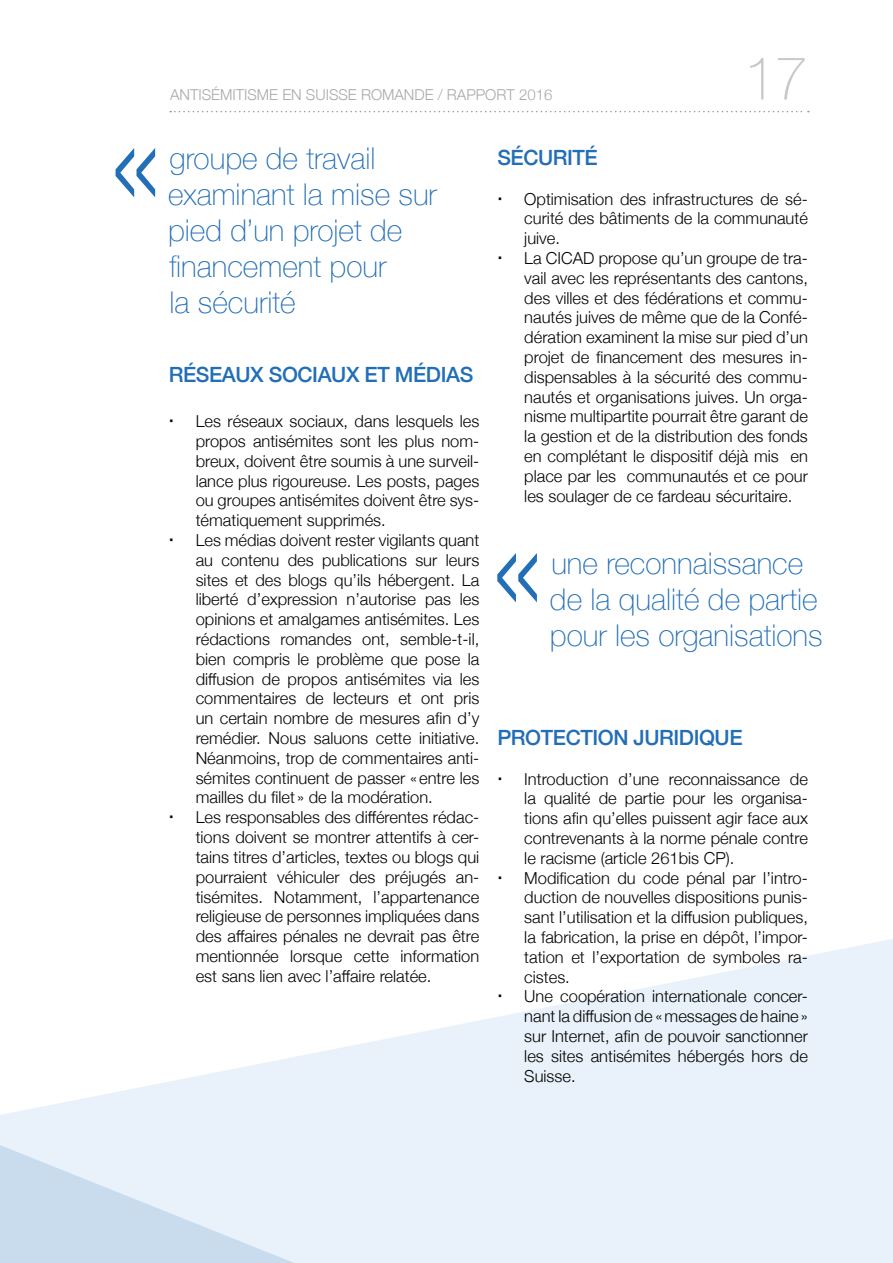
<style>
.page{position:relative;width:893px;height:1263px;background:#fff}
.page>*{position:absolute;margin:0;border:0;box-sizing:border-box;transform-origin:0 0}
.t1{font:100 163.5px "Helvetica Neue";color:#226eb7}
.t2{font:100 60px "Helvetica Neue";color:#c7c8ca}
.t3{font:100 30px/36px "Helvetica Neue";color:#226eb7}
.t4{font:500 21px "Helvetica Neue";letter-spacing:-.02em;color:#226eb7}
.t5{font:300 16.5px/19.8px "Helvetica Neue";color:#040503}
.t6{font:300 15px "Helvetica Neue";color:#a8a9ad}
</style>
<div class="page">
<svg style="left:170px;top:111px;width:639px;height:1px"></svg>
<svg style="left:0;top:939px;width:893px;height:324px;fill:#e9f2fa"></svg>
<svg style="left:499px;top:995px;width:20px;height:8px"></svg>
<p class="t6" style="left:170px;top:82px;width:326px">antisémitisme en Suisse romande / RAPPORT</p>
<p class="t6" style="left:519px;top:82px;width:35px">2016</p>
<h2 class="t2" style="left:744px;top:33px;width:66px">17</h2>
<h1 class="t1" style="left:105px;top:35px;width:65px">«</h1>
<h3 class="t3" style="left:168px;top:139px;width:270px">groupe de travail examinant la mise sur pied d’un projet de financement pour<br>la sécurité</h3>
<p class="t4" style="left:169px;top:358px;width:306px">RÉSEAUX SOC IAUX ET MÉDIAS</p>
<p class="t5" style="left:196px;top:410px;width:285px">Les réseaux sociaux, dans lesquels les propos antisémites sont les plus nom&shy;breux, doivent être soumis à une surveil&shy;lance plus rigoureuse. Les posts, pages ou groupes antisémites doivent être sys&shy;tématiquement supprimés.<br>Les médias doivent rester vigilants quant au contenu des publications sur leurs sites et des blogs qu’ils hébergent. La liberté d’expression n’autorise pas les opinions et amalgames antisémites. Les rédactions romandes ont, semble-t-il, bien compris le problème que pose la diffusion de propos antisémites via les commentaires de lecteurs et ont pris un certain nombre de mesures afin d’y remédier. Nous saluons cette initiative.<br>Néanmoins, trop de commentaires anti&shy;sémites continuent de passer «entre les mailles du filet » de la modération.<br>Les responsables des différentes rédac&shy;tions doivent se montrer attentifs à cer&shy;tains titres d’articles, textes ou blogs qui pourraient véhiculer des préjugés an&shy;tisémites. Notamment, l’appartenance religieuse de personnes impliquées dans des affaires pénales ne devrait pas être mentionnée lorsque cette information est sans lien avec l’affaire relatée.</p>
<p class="t4" style="left:497px;top:141px;width:102px">SÉCURITÉ</p>
<p class="t5" style="left:524px;top:188px;width:285px">Optimisation des infrastructures de sé&shy;curité des bâtiments de la communauté juive.<br>La CICAD propose qu’un groupe de tra&shy;vail avec les représentants des cantons, des villes et des fédérations et commu&shy;nautés juives de même que de la Confé&shy;dération examinent la mise sur pied d’un projet de financement des mesures in&shy;dispensables à la sécurité des commu&shy;nautés et organisations juives. Un orga&shy;nisme multipartite pourrait être garant de la gestion et de la distribution des fonds en complétant le dispositif déjà mis en place par les communautés et ce pour les soulager de ce fardeau sécuritaire.</p>
<h1 class="t1" style="left:486px;top:440px;width:65px">«</h1>
<h3 class="t3" style="left:550px;top:544px;width:274px">une reconnaissance de la qualité de partie pour les organisations</h3>
<p class="t4" style="left:497px;top:721px;width:247px">PROTECTION JURIDIQUE</p>
<p class="t5" style="left:524px;top:768px;width:285px">Introduction d’une reconnaissance de la qualité de partie pour les organisa&shy;tions afin qu’elles puissent agir face aux contrevenants à la norme pénale contre le racisme (article 261bis CP).<br>Modification du code pénal par l’intro&shy;duction de nouvelles dispositions punis&shy;sant l’utilisation et la diffusion publiques, la fabrication, la prise en dépôt, l’impor&shy;tation et l’exportation de symboles ra&shy;cistes.<br>Une coopération internationale concer&shy;nant la diffusion de «messages de haine» sur Internet, afin de pouvoir sanctionner les sites antisémites hébergés hors de Suisse.</p>
</div>
